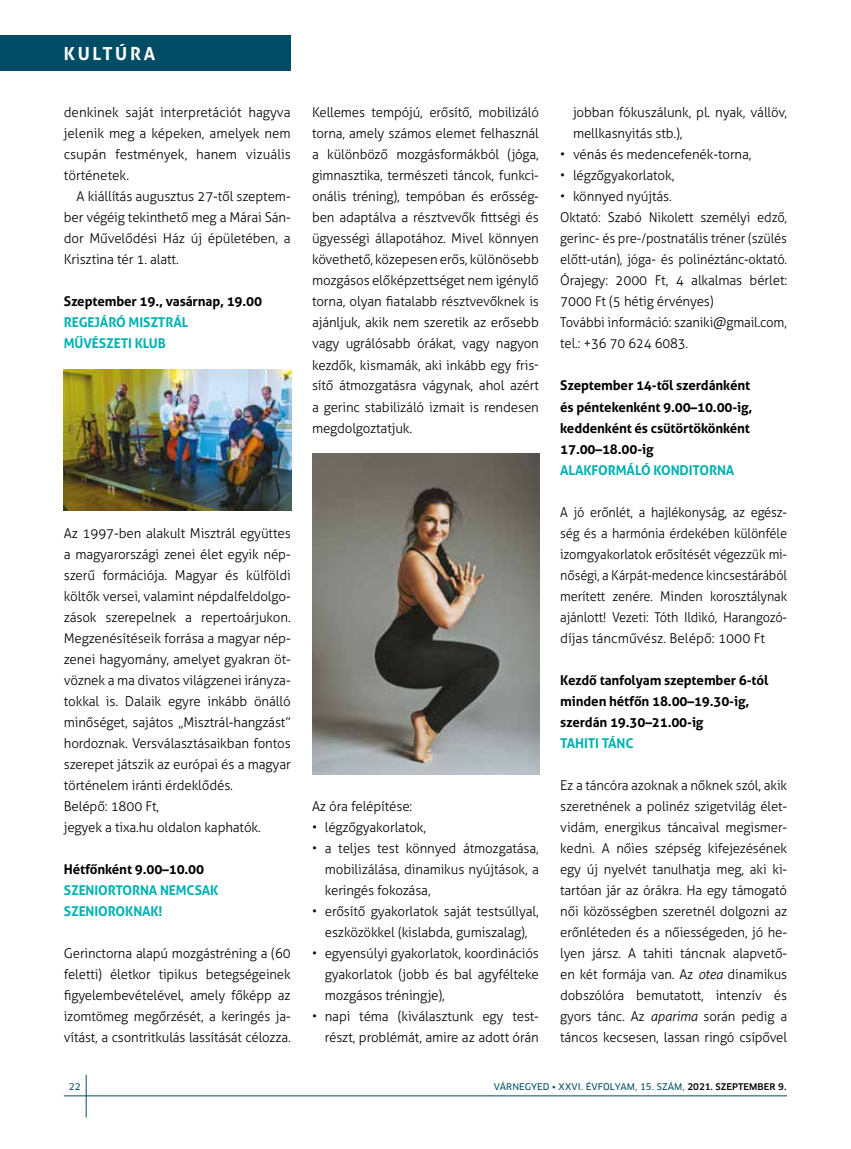
<style>
.page{position:relative;width:851px;height:1149px;background:#fff}
.page>*{position:absolute;margin:0;border:0;box-sizing:border-box;transform-origin:0 0}
.t1{font:700 18px "Aller";letter-spacing:.15em;color:#fff}
.t2{font:300 13.5px/21px "Aller";letter-spacing:-.01em;color:#000;text-align:justify}
.t3{font:300 13.5px/21px "Aller";letter-spacing:-.01em;color:#000;scale:.95 1}
.t4{font:700 13.5px/21px "Aller";letter-spacing:-.01em;color:#000}
.t5{font:700 13.5px/21px "Aller";letter-spacing:-.01em;color:#00b1b3}
.t6{font:9px "Clan Pro News";letter-spacing:.01em;color:#004d65}
.s1{font-style:italic}
.s2{font-family:"Clan Pro";font-weight:500;color:#000}
</style>
<div class="page">
<hr style="left:86px;top:1074px;width:1px;height:42px;background:#004d65">
<div style="left:0;top:35px;width:291px;height:36px;background:#004d65"></div>
<hr style="left:64px;top:1095px;width:723px;height:1px;background:#004d65">
<img style="left:64px;top:369px;width:227px;height:141px">
<img style="left:312px;top:453px;width:227px;height:321px">
<h1 class="t1" style="left:64px;top:42px;width:93px">KULTÚRA</h1>
<p class="t2" style="left:64px;top:102px;width:228px">denkinek saját interpretációt hagyva jelenik meg a képeken, amelyek nem csupán festmények, hanem vizuális történetek.</p>
<p class="t2" style="left:64px;top:186px;width:228px;text-indent:13px">A kiállítás augusztus 27-től szeptem&shy;ber végéig tekinthető meg a Márai Sán&shy;dor Művelődési Ház új épületében, a Krisztina tér 1. alatt.</p>
<p class="t4" style="left:64px;top:291px;width:200px">Szeptember 19., vasárnap, 19.00</p>
<p class="t5" style="left:64px;top:312px;width:126px">REGEJÁRÓ MISZTRÁL<br>MŰVÉSZETI KLUB</p>
<p class="t2" style="left:64px;top:522px;width:228px;text-align:left">Az 1997-ben alakult Misztrál együttes a magyarországi zenei élet egyik nép&shy;szerű formációja. Magyar és külföldi költők versei, valamint népdalfeldolgo&shy;zások szerepelnek a repertoárjukon.<br>Megzenésítéseik forrása a magyar nép&shy;zenei hagyomány, amelyet gyakran öt&shy;vöznek a ma divatos világzenei irányza&shy;tokkal is. Dalaik egyre inkább önálló minőséget, sajátos „Misztrál-hangzást” hordoznak. Versválasztásaikban fontos szerepet játszik az európai és a magyar történelem iránti érdeklődés.<br>Belépő: 1800 Ft,<br>jegyek a tixa.hu oldalon kaphatók.</p>
<p class="t4" style="left:64px;top:858px;width:142px">Hétfőnként 9.00–10.00</p>
<p class="t5" style="left:64px;top:879px;width:156px">SZENIORTORNA NEMCSAK<br>SZENIOROKNAK!</p>
<p class="t2" style="left:64px;top:942px;width:228px">Gerinctorna alapú mozgástréning a (60 feletti) életkor tipikus betegségeinek figyelembevételével, amely főképp az izomtömeg megőrzését, a keringés ja&shy;vítást, a csontritkulás lassítását célozza.</p>
<p class="t2" style="left:312px;top:102px;width:228px">Kellemes tempójú, erősítő, mobilizáló torna, amely számos elemet felhasznál a különböző mozgásformákból (jóga, gimnasztika, természeti táncok, funkci&shy;onális tréning), tempóban és erősség&shy;ben adaptálva a résztvevők fittségi és ügyességi állapotához. Mivel könnyen követhető, közepesen erős, különösebb mozgásos előképzettséget nem igénylő torna, olyan fiatalabb résztvevőknek is ajánljuk, akik nem szeretik az erősebb vagy ugrálósabb órákat, vagy nagyon kezdők, kismamák, aki inkább egy fris&shy;sítő átmozgatásra vágynak, ahol azért a gerinc stabilizáló izmait is rendesen megdolgoztatjuk.</p>
<p class="t2" style="left:312px;top:795px;width:102px">Az óra felépítése:</p>
<p class="t2" style="left:312px;top:816px;width:116px">• légzőgyakorlatok,</p>
<p class="t2" style="left:325px;top:837px;width:216px;text-indent:-13px">• a teljes test könnyed átmozgatása, mobilizálása, dinamikus nyújtások, a keringés fokozása,</p>
<p class="t2" style="left:312px;top:900px;width:228px;text-align:center">• erősítő gyakorlatok saját testsúllyal, eszközökkel (kislabda, gumiszalag),</p>
<p class="t2" style="left:325px;top:942px;width:216px;text-indent:-13px">• egyensúlyi gyakorlatok, koordinációs gyakorlatok (jobb és bal agyfélteke mozgásos tréningje),</p>
<p class="t2" style="left:312px;top:1005px;width:228px;text-align:right">• napi téma (kiválasztunk egy test&shy;részt, problémát, amire az adott órán</p>
<p class="t2" style="left:573px;top:102px;width:216px">jobban fókuszálunk, pl. nyak, vállöv, mellkasnyitás stb.),</p>
<p class="t2" style="left:560px;top:144px;width:193px">• vénás és medencefenék-torna,</p>
<p class="t2" style="left:560px;top:165px;width:116px">• légzőgyakorlatok,</p>
<p class="t2" style="left:560px;top:186px;width:228px;text-align:left">• könnyed nyújtás.<br>Oktató: Szabó Nikolett személyi edző, gerinc- és pre-/postnatális tréner (szülés előtt-után), jóga- és polinéztánc-oktató.<br>Órajegy: 2000 Ft, 4 alkalmas bérlet:<br>7000 Ft (5 hétig érvényes)<br>További információ: szaniki@gmail.com, tel.: +36 70 624 6083.</p>
<p class="t4" style="left:560px;top:375px;width:194px">Szeptember 14-től szerdánként és péntekenként 9.00–10.00-ig, keddenként és csütörtökönként<br>17.00–18.00-ig</p>
<p class="t5" style="left:560px;top:459px;width:176px">ALAKFORMÁLÓ KONDITORNA</p>
<p class="t3" style="left:560px;top:501px;width:240px">A jó erőnlét, a hajlékonyság, az egész&shy;ség és a harmónia érdekében különféle izomgyakorlatok erősítését végezzük mi&shy;nőségi, a Kárpát-medence kincsestárából merített zenére. Minden korosztálynak ajánlott! Vezeti: Tóth Ildikó, Harangozó-- díjas táncművész. Belépő: 1000 Ft</p>
<p class="t4" style="left:560px;top:669px;width:210px">Kezdő tanfolyam szeptember 6-tól minden hétfőn 18.00–19.30-ig, szerdán 19.30–21.00-ig</p>
<p class="t5" style="left:560px;top:732px;width:75px">TAHITI TÁNC</p>
<p class="t2" style="left:560px;top:774px;width:228px">Ez a táncóra azoknak a nőknek szól, akik szeretnének a polinéz szigetvilág élet&shy;vidám, energikus táncaival megismer&shy;kedni. A nőies szépség kifejezésének egy új nyelvét tanulhatja meg, aki ki&shy;tartóan jár az órákra. Ha egy támogató női közösségben szeretnél dolgozni az erőnléteden és a nőiességeden, jó he&shy;lyen jársz. A tahiti táncnak alapvető&shy;en két formája van. Az <span class="s1">otea</span> dinamikus dobszólóra bemutatott, intenzív és gyors tánc. Az <span class="s1">aparima</span> során pedig a táncos kecsesen, lassan ringó csípővel</p>
<p class="t6" style="left:69px;top:1080px;width:13px">22</p>
<p class="t6" style="left:494px;top:1080px;width:294px">VÁRNEGYED • XXVI. ÉVFOLYAM, 15. SZÁM, <span class="s2">2021. SZEPTEMBER 9.</span></p>
</div>
